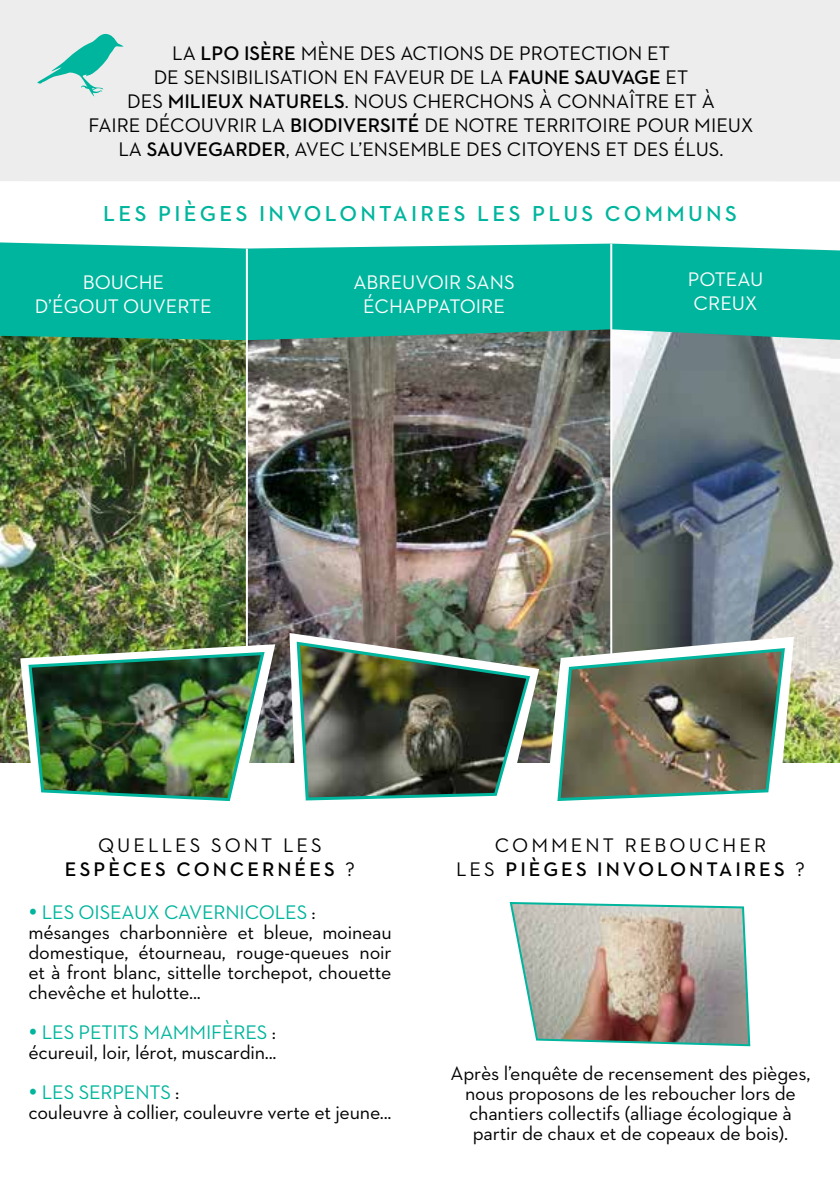
<style>
.page{position:relative;width:840px;height:1191px;background:#fff}
.page>*{position:absolute;margin:0;border:0;box-sizing:border-box;transform-origin:0 0}
.t1{font:600 22px "Neutraface 2 Text";letter-spacing:.15em;color:#00b59d}
.t2{font:20px/20px "Neutraface 2 Text";color:#000}
.t3{font:20px/24px "Neutraface 2 Text";color:#fff}
.t4{font:600 20px/24px "Neutraface 2 Text";letter-spacing:.15em;color:#000;text-align:center}
.s1{font-weight:600}
.s2{font-weight:400}
.s3{color:#00b59d}
</style>
<div class="page">
<div style="left:0;top:0;width:839px;height:181px;background:#ededee"></div>
<img style="left:0;top:340px;width:839px;height:422px">
<img style="left:289px;top:633px;width:250px;height:168px">
<svg style="left:37px;top:33px;width:87px;height:64px"></svg>
<img style="left:509px;top:902px;width:242px;height:145px">
<svg style="left:0;top:242px;width:839px;height:98px;background:#10b69f"></svg>
<hr style="left:246px;top:249px;width:2px;height:503px;background:#fff">
<hr style="left:610px;top:243px;width:2px;height:509px;background:#fff">
<img style="left:20px;top:644px;width:255px;height:158px">
<img style="left:549px;top:636px;width:244px;height:165px">
<p class="t2" style="left:88px;top:41px;width:666px;line-height:24px;text-align:center">la <span class="s1">LPO ISÈRE</span> m ène des actions de protection et<br>de sensibilisatioN en faveur de la <span class="s1">FAUNE SAUVAGE</span> et<br>des <span class="s1">MILIEUX NATURELS</span>. Nous cherchons à connaître et à<br>faire Découvrir la <span class="s1">BIODIVERSITÉ</span> de notre territoire pour m ieux la <span class="s1">SAUVEGARDER</span>, avec l’ensemb le des citoyens et des élus.</p>
<p class="t1" style="left:103px;top:200px;width:632px">LES PIÈGES INVO LO NTAIRES LES PLUS CO MMUNS</p>
<p class="t3" style="left:35px;top:270px;width:75px;text-indent:48px">BOUCHE<br>D’ÉGOUT</p>
<p class="t3" style="left:123px;top:294px;width:14px">OUVERTE</p>
<p class="t3" style="left:353px;top:270px;width:163px;text-align:center">abreuvoir sans échappatoirE</p>
<p class="t3" style="left:687px;top:267px;width:77px">Poteau creux</p>
<p class="t4" style="left:65px;top:832px;width:291px"><span class="s2">q uelles sont les<br></span>ES PÈC ES CO NC ERNÉES <span class="s2">?</span></p>
<p class="t2" style="left:28px;top:901px;width:364px"><span class="s3">• Les oiseaux cavernicoles</span> : mésanges charbonnière et bleue, moineau domestique, étourneau, rouge-queues noir et à front blanc, sittelle torchepot, chouette chevêche et hulotte...</p>
<p class="t2" style="left:28px;top:1021px;width:249px"><span class="s3">• Les petits mamm ifères</span> : écureuil, loir, lérot, muscardin...</p>
<p class="t2" style="left:28px;top:1081px;width:364px"><span class="s3">• Les serpents</span> :<br>couleuvre à collier, couleuvre verte et jeune...</p>
<p class="t2" style="left:494px;top:834px;width:91px">CO MMENT</p>
<p class="t2" style="left:624px;top:834px;width:62px">REBOUCHER</p>
<p class="t2" style="left:456px;top:858px;width:13px">LES</p>
<p class="t4" style="left:505px;top:856px;width:300px">PI ÈGE S INVO LO NTAIRES <span class="s2">?</span></p>
<p class="t2" style="left:450px;top:1062px;width:361px;text-align:center">Après l’enquête de recensement des pièges, nous proposons de les reboucher lors de chantiers collectifs (alliage écologique à partir de chaux et de copeaux de bois).</p>
</div>
